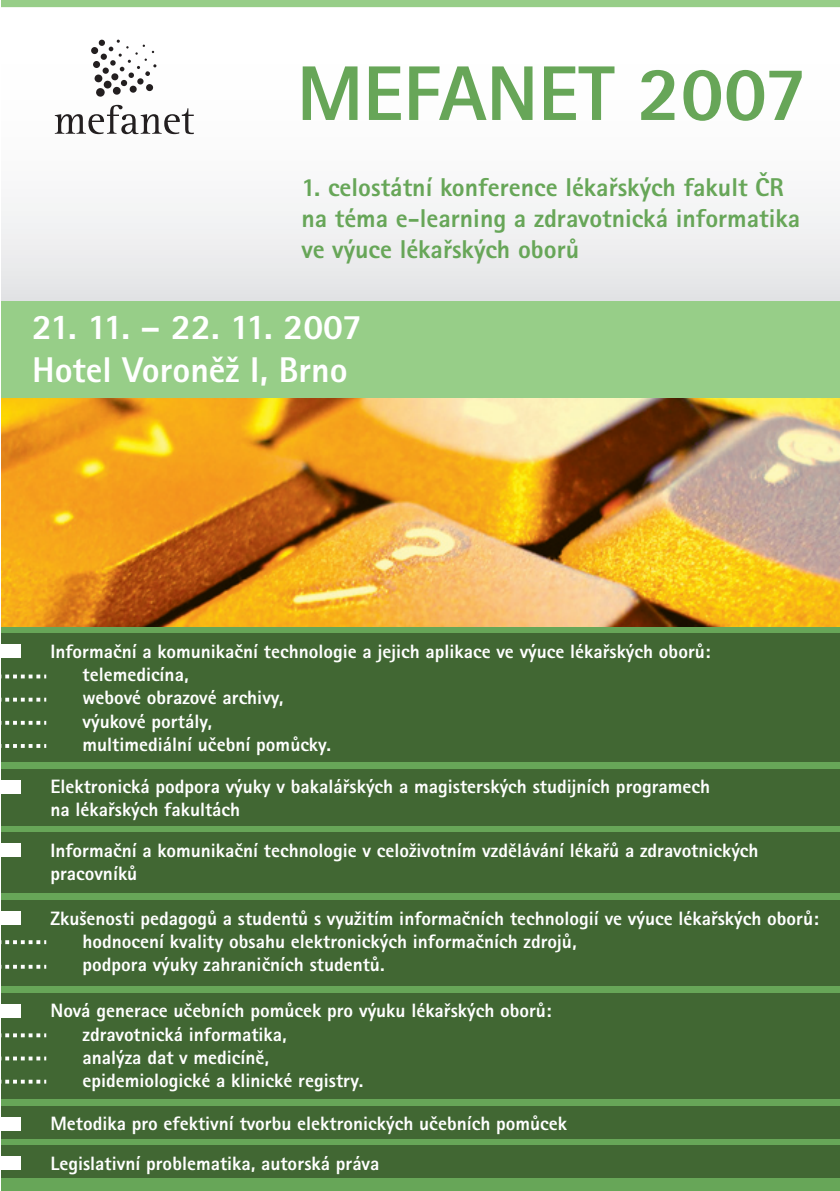
<style>
.page{position:relative;width:840px;height:1191px;background:#fff}
.page>*{position:absolute;margin:0;border:0;box-sizing:border-box;transform-origin:0 0}
.t1{font:800 77.6px "Rotis Sans Serif TOT";color:#67a658}
.t2{font:800 35.8px/43px "Rotis Sans Serif TOT";color:#fff}
.t3{font:800 25.8px/31px "Rotis Sans Serif TOT";color:#67a658}
.t4{font:800 19.4px/23.2px "Rotis Sans Serif TOT";color:#fff}
</style>
<div class="page">
<svg style="left:1px;top:7px;width:838px;height:295px"></svg>
<div style="left:1px;top:302px;width:838px;height:96px;background:#97ce88"></div>
<div style="left:1px;top:0;width:838px;height:7px;background:#97ce88"></div>
<div style="left:146px;top:84px;width:7px;height:7px;background:#231f20;border-radius:50%"></div>
<svg style="left:137px;top:78px;width:7px;height:7px"></svg>
<svg style="left:129px;top:85px;width:8px;height:8px"></svg>
<div style="left:120px;top:80px;width:7px;height:6px;background:#231f20;border-radius:50%"></div>
<svg style="left:112px;top:87px;width:9px;height:8px"></svg>
<svg style="left:111px;top:73px;width:8px;height:8px"></svg>
<svg style="left:103px;top:80px;width:9px;height:9px"></svg>
<div style="left:96px;top:88px;width:9px;height:9px;background:#231f20;border-radius:4px"></div>
<div style="left:102px;top:67px;width:7px;height:7px;background:#231f20;border-radius:50%"></div>
<svg style="left:94px;top:74px;width:9px;height:9px"></svg>
<div style="left:100px;top:53px;width:7px;height:7px;background:#231f20;border-radius:50%"></div>
<div style="left:93px;top:61px;width:7px;height:7px;background:#231f20;border-radius:50%"></div>
<svg style="left:108px;top:39px;width:48px;height:39px"></svg>
<div style="left:91px;top:47px;width:7px;height:7px;background:#231f20;border-radius:50%"></div>
<svg style="left:98px;top:39px;width:7px;height:7px"></svg>
<svg style="left:55px;top:105px;width:139px;height:29px"></svg>
<div style="left:1px;top:398px;width:838px;height:793px;background:#67a658"></div>
<img style="left:1px;top:398px;width:838px;height:228px">
<div style="left:1px;top:633px;width:838px;height:129px;background:#416733"></div>
<div style="left:1px;top:769px;width:838px;height:56px;background:#416733"></div>
<div style="left:1px;top:1105px;width:838px;height:33px;background:#416733"></div>
<div style="left:1px;top:1145px;width:838px;height:33px;background:#416733"></div>
<div style="left:1px;top:832px;width:838px;height:61px;background:#416733"></div>
<div style="left:1px;top:900px;width:838px;height:86px;background:#416733"></div>
<div style="left:1px;top:993px;width:838px;height:105px;background:#416733"></div>
<div style="left:1px;top:644px;width:20px;height:14px;background:#fff"></div>
<div style="left:1px;top:780px;width:20px;height:13px;background:#fff"></div>
<div style="left:1px;top:843px;width:20px;height:14px;background:#fff"></div>
<div style="left:1px;top:911px;width:20px;height:14px;background:#fff"></div>
<div style="left:1px;top:1004px;width:20px;height:13px;background:#fff"></div>
<div style="left:1px;top:1117px;width:20px;height:13px;background:#fff"></div>
<div style="left:1px;top:1156px;width:20px;height:13px;background:#fff"></div>
<svg style="left:1px;top:674px;width:45px;height:4px"></svg>
<svg style="left:1px;top:697px;width:45px;height:4px"></svg>
<svg style="left:1px;top:721px;width:45px;height:3px"></svg>
<svg style="left:1px;top:744px;width:45px;height:4px"></svg>
<svg style="left:1px;top:940px;width:45px;height:4px"></svg>
<svg style="left:1px;top:964px;width:45px;height:4px"></svg>
<svg style="left:1px;top:1033px;width:45px;height:4px"></svg>
<svg style="left:1px;top:1056px;width:45px;height:4px"></svg>
<svg style="left:1px;top:1079px;width:45px;height:4px"></svg>
<p class="t1" style="left:297px;top:44px;width:511px">MEFANET 2007</p>
<p class="t3" style="left:301px;top:171px;width:500px">1. celostátní konference lékařských fakult ČR na téma e-learning a zdravotnická informatika ve výuce lékařských oborů</p>
<p class="t2" style="left:32px;top:305px;width:331px">21. 11. – 22. 11. 2007<br>Hotel Voroněž I, Brno</p>
<p class="t4" style="left:82px;top:639px;width:629px;text-indent:-32px">Informační a komunikační technologie a jejich aplikace ve výuce lékařských oborů: telemedicína,<br>webové obrazové archivy,<br>výukové portály,<br>multimediální učební pomůcky.</p>
<p class="t4" style="left:50px;top:774px;width:661px">Elektronická podpora výuky v bakalářských a magisterských studijních programech na lékařských fakultách</p>
<p class="t4" style="left:50px;top:838px;width:709px">Informační a komunikační technologie v celoživotním vzdělávání lékařů a zdravotnických pracovníků</p>
<p class="t4" style="left:82px;top:906px;width:737px;text-indent:-32px">Zkušenosti pedagogů a studentů s využitím informačních technologií ve výuce lékařských oborů: hodnocení kvality obsahu elektronických informačních zdrojů,<br>podpora výuky zahraničních studentů.</p>
<p class="t4" style="left:82px;top:999px;width:470px;text-indent:-32px">Nová generace učebních pomůcek pro výuku lékařských oborů: zdravotnická informatika,<br>analýza dat v medicíně,<br>epidemiologické a klinické registry.</p>
<p class="t4" style="left:50px;top:1103px;width:518px;line-height:39.6px">Metodika pro efektivní tvorbu elektronických učebních pomůcek<br>Legislativní problematika, autorská práva</p>
</div>
